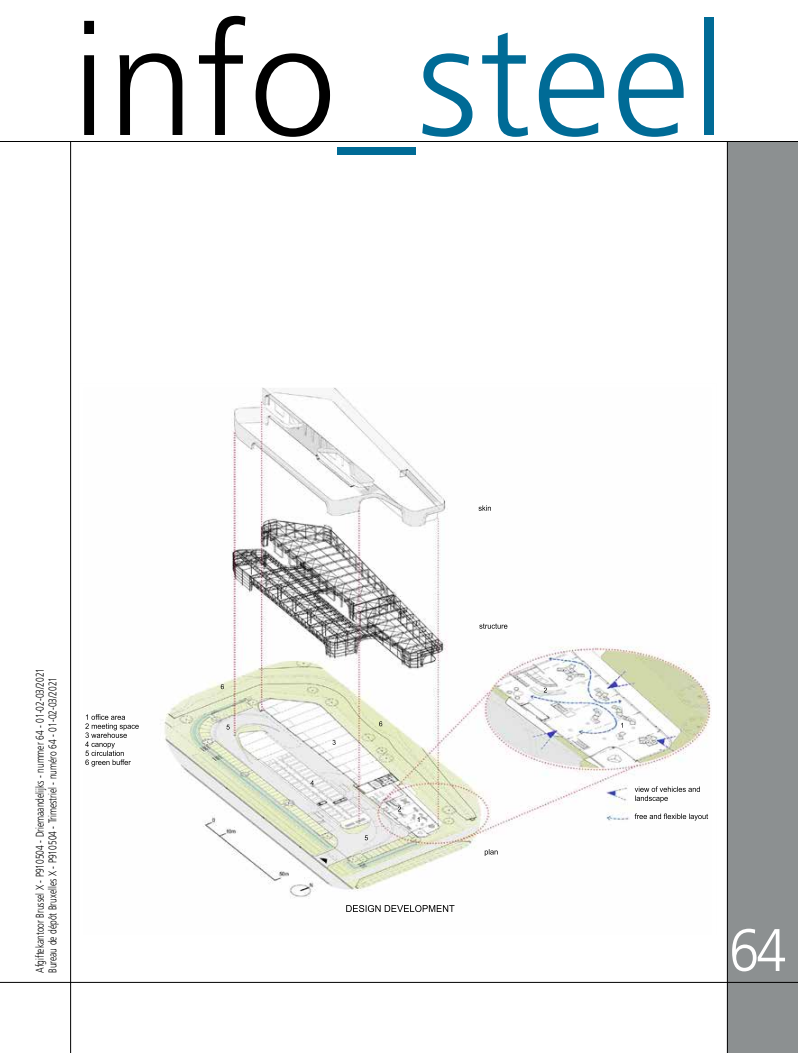
<style>
.page{position:relative;width:798px;height:1053px;background:#fff}
.page>*{position:absolute;margin:0;border:0;box-sizing:border-box;transform-origin:0 0}
.t1{font:300 156.25px "Frutiger LT Pro";letter-spacing:.01em;color:#006b96}
.t2{font:300 60px "Frutiger LT Pro";color:#fff;scale:.9 1}
.t3{font:300 11.25px/12.5px "Frutiger LT Pro";color:#000;scale:.75 1}
.s1{color:#000}
</style>
<div class="page">
<div style="left:727px;top:141px;width:70px;height:911px;background:#8c9091"></div>
<hr style="left:0;top:141px;width:797px;height:1px;background:#000">
<hr style="left:0;top:981px;width:797px;height:1px;background:#000">
<hr style="left:726px;top:141px;width:1px;height:911px;background:#000">
<hr style="left:70px;top:141px;width:1px;height:911px;background:#000">
<img style="left:85px;top:389px;width:625px;height:524px">
<h1 class="t1" style="left:72px;top:-10px;width:655px"><span class="s1">info</span>_steel</h1>
<p class="t3" style="left:34px;top:972px;width:408px;rotate:-90deg">Afgiftekantoor Brussel X - P910504 - Driemaandelijks - nummer 64 - 01-02-03/2021<br>Bureau de dépôt Bruxelles X - P910504 - Trimestriel - numéro 64 - 01-02-03/2021</p>
<h2 class="t2" style="left:728px;top:915px;width:65px">64</h2>
</div>
